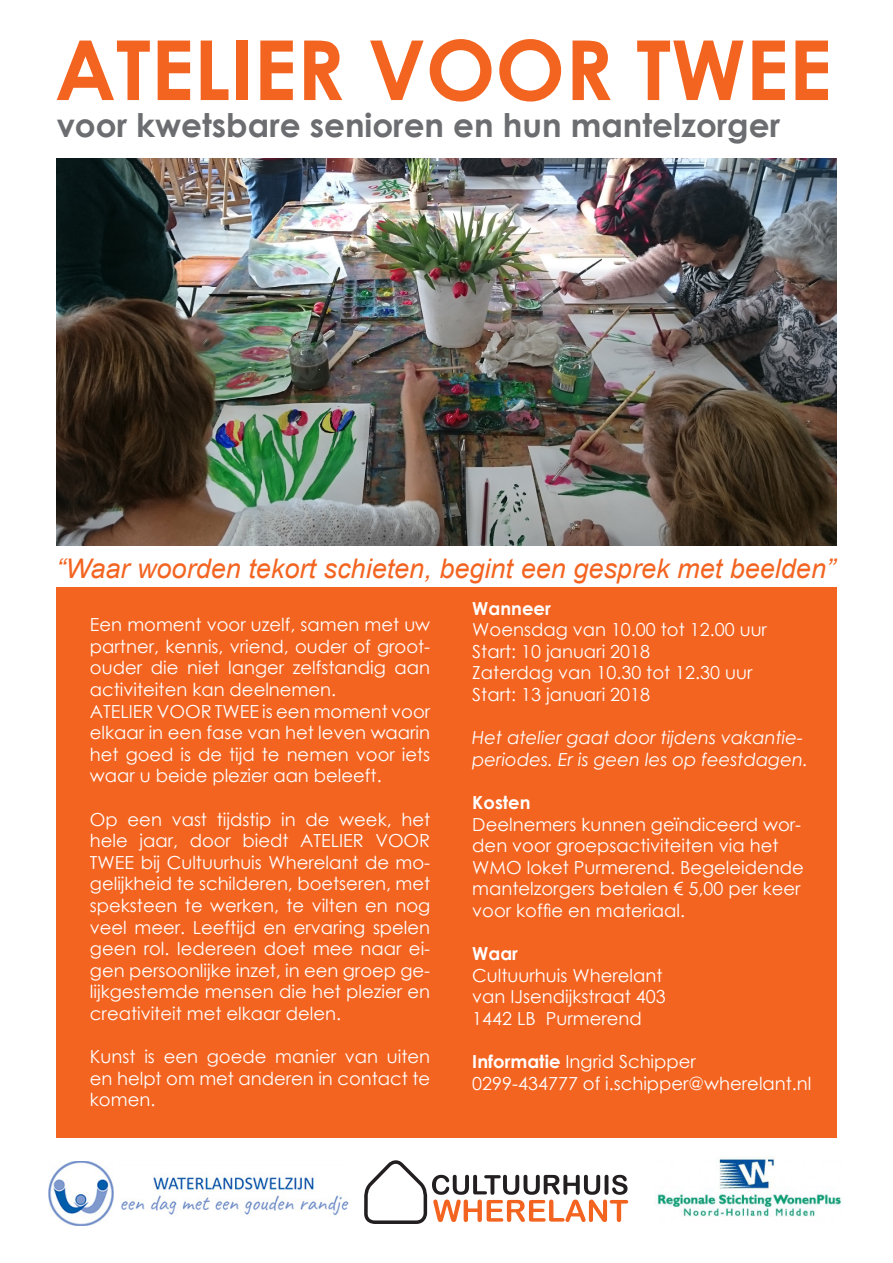
<style>
.page{position:relative;width:893px;height:1263px;background:#fff}
.page>*{position:absolute;margin:0;border:0;box-sizing:border-box;transform-origin:0 0}
.t1{font:700 82.8px "Century Gothic";color:#f36421}
.t2{font:700 32.55px "Century Gothic";color:#6c6d70}
.t3{font:italic 27px "Arial";color:#f36421}
.t4{font:18px/21.6px "Century Gothic";color:#fff;text-align:justify}
.t5{font:italic 18px/21.6px "Century Gothic";color:#fff}
.t6{font:700 18px "Century Gothic";color:#fff}
.s1{font-weight:700}
</style>
<div class="page">
<div style="left:56px;top:587px;width:781px;height:550px;background:#f36421"></div>
<img style="left:56px;top:158px;width:781px;height:387px">
<svg style="left:364px;top:1160px;width:264px;height:64px"></svg>
<img style="left:655px;top:1156px;width:187px;height:61px">
<img style="left:48px;top:1161px;width:301px;height:65px">
<hr style="left:114px;top:1156px;width:3px;height:72px;background:#fff">
<p class="t1" style="left:55px;top:7px;width:778px">ATELIER VOOR TWEE</p>
<p class="t2" style="left:57px;top:101px;width:725px">voor kwetsbare senioren en hun mantelzorger</p>
<p class="t3" style="left:56px;top:551px;width:780px">“Waar woorden tekort schieten, begint een gesprek met beelden”</p>
<p class="t4" style="left:90px;top:614px;width:342px">Een moment voor uzelf, samen met uw partner, kennis, vriend, ouder of groot&shy;ouder die niet langer zelfstandig aan activiteiten kan deelnemen.</p>
<p class="t4" style="left:90px;top:700px;width:342px">ATELIER VOOR TWEE is een moment voor elkaar in een fase van het leven waarin het goed is de tijd te nemen voor iets waar u beide plezier aan beleeft.</p>
<p class="t4" style="left:90px;top:808px;width:342px">Op een vast tijdstip in de week, het hele jaar, door biedt ATELIER VOOR TWEE bij Cultuurhuis Wherelant de mo&shy;gelijkheid te schilderen, boetseren, met speksteen te werken, te vilten en nog veel meer. Leeftijd en ervaring spelen geen rol. Iedereen doet mee naar ei&shy;gen persoonlijke inzet, in een groep ge&shy;lijkgestemde mensen die het plezier en creativiteit met elkaar delen.</p>
<p class="t4" style="left:90px;top:1046px;width:342px">Kunst is een goede manier van uiten en helpt om met anderen in contact te komen.</p>
<p class="t6" style="left:472px;top:594px;width:80px">Wanneer</p>
<p class="t4" style="left:472px;top:618px;width:296px">Woensdag van 10.00 tot 12.00 uur</p>
<p class="t4" style="left:472px;top:640px;width:179px">Start: 10 januari 2018</p>
<p class="t4" style="left:472px;top:662px;width:282px">Zaterdag van 10.30 tot 12.30 uur</p>
<p class="t4" style="left:472px;top:683px;width:179px">Start: 13 januari 2018</p>
<p class="t5" style="left:472px;top:726px;width:337px">Het atelier gaat door tijdens vakantie&shy;periodes. Er is geen les op feestdagen.</p>
<p class="t6" style="left:472px;top:789px;width:60px">Kosten</p>
<p class="t4" style="left:472px;top:813px;width:333px;text-align:left">Deelnemers kunnen geïndiceerd wor&shy;den voor groepsactiviteiten via het WMO loket Purmerend. Begeleidende mantelzorgers betalen € 5,00 per keer voor koffie en materiaal.</p>
<p class="t6" style="left:472px;top:940px;width:47px">Waar</p>
<p class="t4" style="left:472px;top:964px;width:192px">Cultuurhuis Wherelant</p>
<p class="t4" style="left:472px;top:986px;width:195px">van IJsendijkstraat 403</p>
<p class="t4" style="left:472px;top:1007px;width:171px">1442 LB Purmerend</p>
<p class="t4" style="left:472px;top:1050px;width:225px"><span class="s1">Informatie</span> Ingrid Schipper</p>
<p class="t4" style="left:472px;top:1072px;width:341px">0299-434777 of i.schipper@wherelant.nl</p>
</div>
